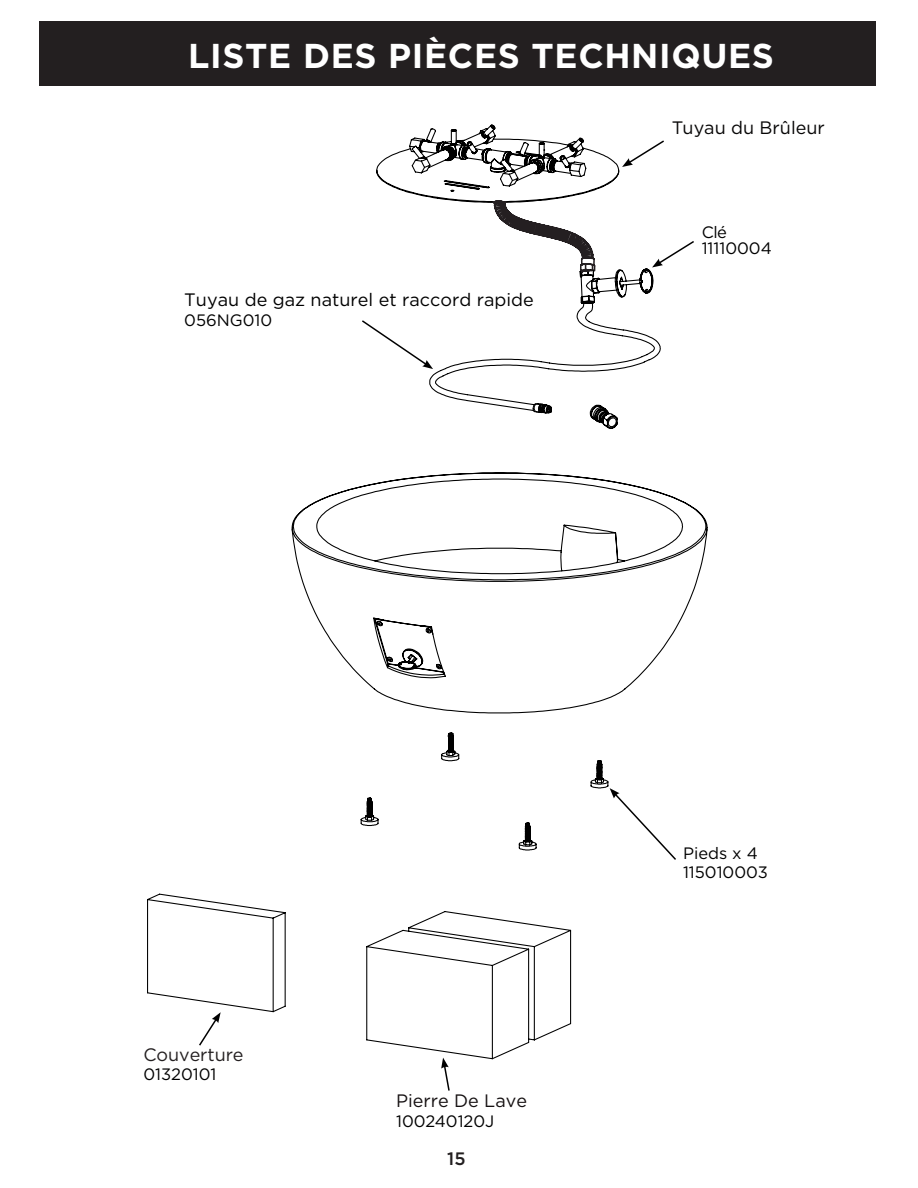
<style>
.page{position:relative;width:918px;height:1188px;background:#fff}
.page>*{position:absolute;margin:0;border:0;box-sizing:border-box;transform-origin:0 0}
.t1{font:700 34.5px "Gotham";letter-spacing:.02em;color:#fff}
.t2{font:18px "Gotham";color:#000}
.t3{font:18px "Gotham";color:#070606}
.t4{font:18px "Gotham";color:#151011}
.t5{font:18px "Gotham";letter-spacing:-.005em;color:#231f20}
.t6{font:500 18px "Gotham";color:#231f20}
.t7{font:16.5px/16.5px "Gotham";color:#000}
</style>
<div class="page">
<div style="left:39px;top:21px;width:837px;height:65px;background:#231f20"></div>
<svg style="left:662px;top:241px;width:32px;height:25px"></svg>
<svg style="left:667px;top:851px;width:9px;height:9px"></svg>
<svg style="left:441px;top:1060px;width:9px;height:31px"></svg>
<svg style="left:147px;top:124px;width:515px;height:936px"></svg>
<svg style="left:491px;top:200px;width:106px;height:74px"></svg>
<svg style="left:291px;top:402px;width:417px;height:449px"></svg>
<h1 class="t1" style="left:188px;top:33px;width:587px">LISTE DES PIÈCES TECHNIQUES</h1>
<p class="t3" style="left:672px;top:116px;width:155px">Tuyau du Brûleur</p>
<p class="t2" style="left:184px;top:288px;width:351px">Tuyau de gaz naturel et raccord rapide</p>
<p class="t7" style="left:184px;top:311px;width:89px">056NG010</p>
<p class="t7" style="left:702px;top:223px;width:72px">Clé<br>11110004</p>
<p class="t5" style="left:143px;top:1043px;width:102px">Couverture</p>
<p class="t7" style="left:143px;top:1066px;width:74px">01320101</p>
<p class="t4" style="left:396px;top:1089px;width:132px">Pierre De Lave</p>
<p class="t7" style="left:396px;top:1113px;width:100px">100240120J</p>
<p class="t6" style="left:447px;top:1147px;width:20px">15</p>
<p class="t7" style="left:683px;top:843px;width:86px;line-height:19.8px">Pieds x 4<br>115010003</p>
</div>
